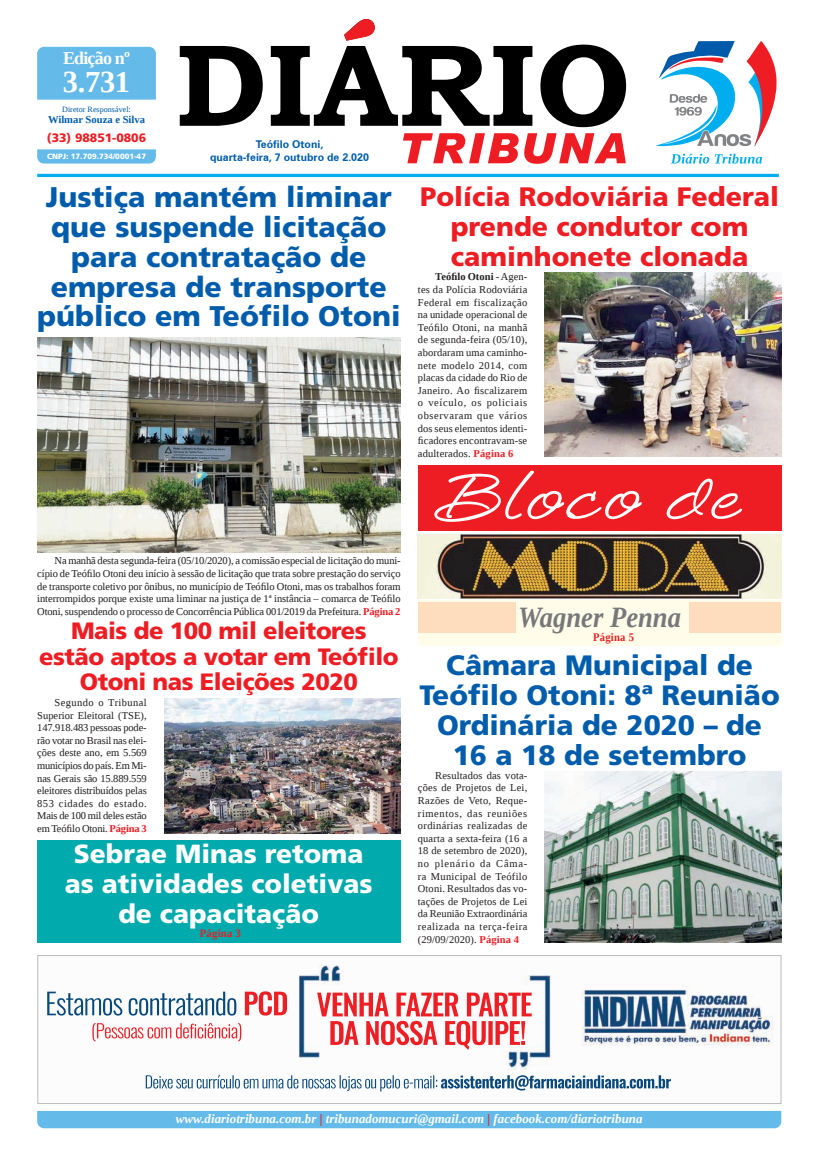
<style>
.page{position:relative;width:821px;height:1166px;background:#fff}
.page>*{position:absolute;margin:0;border:0;box-sizing:border-box;transform-origin:0 0}
.t1{font:700 30.45px "Liberation Serif";color:#fff}
.t2{font:italic 700 29.49px "Liberation Serif";color:#76787b;scale:.9 1}
.t3{font:900 28.44px/29.8px "Frutiger LT Std";color:#015dab;text-align:center}
.t4{font:900 28px/29.8px "Frutiger LT Std";color:#015dab;text-align:center}
.t5{font:900 26.69px/29.8px "Frutiger LT Std";color:#ee1d23;text-align:center}
.t6{font:900 26.25px/29.8px "Frutiger LT Std";color:#fff;text-align:center}
.t7{font:900 23.62px/25.4px "Frutiger LT Std";letter-spacing:-.02em;color:#ee1d23;text-align:center}
.t8{font:700 18.03px "Liberation Serif";letter-spacing:-.045em;color:#fff}
.t9{font:italic 700 12.95px "Liberation Serif";color:#fff}
.t10{font:900 12.16px "Frutiger LT Std";color:#ee1d23}
.t11{font:700 11.64px "Liberation Serif";letter-spacing:.03em;color:#ee1d23;scale:.9 1}
.t12{font:700 11.38px "Liberation Serif";letter-spacing:.03em;color:#ee1d23;scale:.93 1}
.t13{font:700 10.67px/12.6px "Zurich BT";color:#015dab;text-align:center}
.t14{font:700 10.59px "Liberation Serif";color:#015dab}
.t15{font:10.5px/12.6px "Liberation Serif";color:#231f20;text-align:justify}
.t16{font:8.14px "Liberation Serif";color:#015dab}
.t17{font:900 7.7px "Frutiger LT Std";color:#fff}
.s1{font-weight:700}
.s2{font-weight:700;color:#ee1d23}
.s3{color:#ee1d23}
</style>
<div class="page">
<hr style="left:37px;top:174px;width:742px;height:3px;background:#00aeef">
<svg style="left:180px;top:44px;width:446px;height:83px"></svg>
<svg style="left:344px;top:19px;width:31px;height:22px"></svg>
<div style="left:37px;top:47px;width:119px;height:53px;background:#64bae9"></div>
<svg style="left:37px;top:149px;width:119px;height:15px;background:#6ebeea"></svg>
<div style="left:37px;top:1111px;width:744px;height:17px;background:#64bae9"></div>
<svg style="left:403px;top:133px;width:223px;height:31px"></svg>
<img style="left:47px;top:965px;width:727px;height:127px">
<div style="left:37px;top:955px;width:744px;height:149px;border:1px solid #bcbdc0"></div>
<div style="left:37px;top:840px;width:364px;height:102px;background:#00aaad"></div>
<svg style="left:656px;top:41px;width:121px;height:106px"></svg>
<svg style="left:671px;top:154px;width:91px;height:10px"></svg>
<div style="left:418px;top:599px;width:363px;height:46px;background:#fffde9"></div>
<div style="left:418px;top:465px;width:363px;height:66px;background:#ee1d23"></div>
<img style="left:418px;top:534px;width:363px;height:64px">
<svg style="left:434px;top:471px;width:308px;height:51px"></svg>
<div style="left:418px;top:602px;width:98px;height:30px;background:#fdddbd"></div>
<div style="left:690px;top:602px;width:91px;height:30px;background:#fdddbd"></div>
<img style="left:37px;top:337px;width:364px;height:216px">
<img style="left:545px;top:273px;width:236px;height:183px">
<img style="left:164px;top:698px;width:237px;height:135px">
<img style="left:545px;top:771px;width:236px;height:171px">
<h3 class="t8" style="left:63px;top:45px;width:68px">Edição nº</h3>
<h1 class="t1" style="left:63px;top:61px;width:69px">3.731</h1>
<p class="t16" style="left:62px;top:104px;width:70px">Diretor Responsável:</p>
<p class="t14" style="left:48px;top:112px;width:99px">Wilmar Souza e Silva</p>
<p class="t10" style="left:47px;top:130px;width:101px">(33) 98851-0806</p>
<p class="t17" style="left:47px;top:151px;width:100px">CNPJ: 17.709.734/0001-47</p>
<p class="t13" style="left:210px;top:138px;width:161px">Teófilo Otoni,<br>quarta-feira, 7 outubro de 2.020</p>
<h3 class="t3" style="left:37px;top:182px;width:365px">Justiça mantém liminar que suspende licitação para contratação de empresa de transporte público em Teófilo Otoni</h3>
<h3 class="t5" style="left:420px;top:182px;width:361px">Polícia Rodoviária Federal prende condutor com caminhonete clonada</h3>
<p class="t15" style="left:418px;top:270px;width:111px;text-indent:17px"><span class="s1">Teófilo Otoni</span> - Agen&shy;tes da Polícia Rodoviária Federal em fiscalização na unidade operacional de Teófilo Otoni, na manhã de segunda-feira (05/10), abordaram uma caminho&shy;nete modelo 2014, com placas da cidade do Rio de Janeiro. Ao fiscalizarem o veículo, os policiais observaram que vários dos seus elementos identi&shy;ficadores encontravam-se adulterados. <span class="s2">Página 6</span></p>
<p class="t15" style="left:37px;top:554px;width:365px;text-indent:17px">Na manhã desta segunda-feira (05/10/2020), a comissão especial de licitação do muni&shy;cípio de Teófilo Otoni deu início à sessão de licitação que trata sobre prestação do serviço de transporte coletivo por ônibus, no município de Teófilo Otoni, mas os trabalhos foram interrompidos porque existe uma liminar na justiça de 1ª instância – comarca de Teófilo Otoni, suspendendo o processo de Concorrência Pública 001/2019 da Prefeitura. <span class="s2">Página 2</span></p>
<h3 class="t7" style="left:39px;top:618px;width:361px">Mais de 100 mil eleitores estão aptos a votar em Teófilo<br>Otoni nas Eleições 2020</h3>
<p class="t15" style="left:37px;top:696px;width:111px;text-indent:17px">Segundo o Tribunal Superior Eleitoral (TSE), 147.918.483 pessoas pode&shy;rão votar no Brasil nas elei&shy;ções deste ano, em 5.569 municípios do país. Em Mi&shy;nas Gerais são 15.889.559 eleitores distribuídos pelas 853 cidades do estado.<br>Mais de 100 mil deles estão em Teófilo Otoni. <span class="s2">Página 3</span></p>
<h3 class="t6" style="left:65px;top:839px;width:309px">Sebrae Minas retoma as atividades coletivas de capacitação</h3>
<p class="t12" style="left:200px;top:925px;width:46px">Página 3</p>
<h2 class="t2" style="left:518px;top:598px;width:183px">Wagner Penna</h2>
<p class="t11" style="left:593px;top:630px;width:47px">Página 5</p>
<h3 class="t4" style="left:419px;top:651px;width:362px">Câmara Municipal de<br>Teófilo Otoni: 8ª Reunião<br>Ordinária de 2020 – de<br>16 a 18 de setembro</h3>
<p class="t15" style="left:418px;top:769px;width:111px;text-indent:17px">Resultados das vota&shy;ções de Projetos de Lei, Razões de Veto, Reque&shy;rimentos, das reuniões ordinárias realizadas de quarta a sexta-feira (16 a 18 de setembro de 2020), no plenário da Câma&shy;ra Municipal de Teófilo Otoni. Resultados das vo&shy;tações de Projetos de Lei da Reunião Extraordinária realizada na terça-feira (29/09/2020). <span class="s2">Página 4</span></p>
<p class="t9" style="left:176px;top:1110px;width:468px">www.diariotribuna.com.br <span class="s3">|</span> tribunadomucuri@gmail.com <span class="s3">|</span> facebook.com/diariotribuna</p>
</div>
